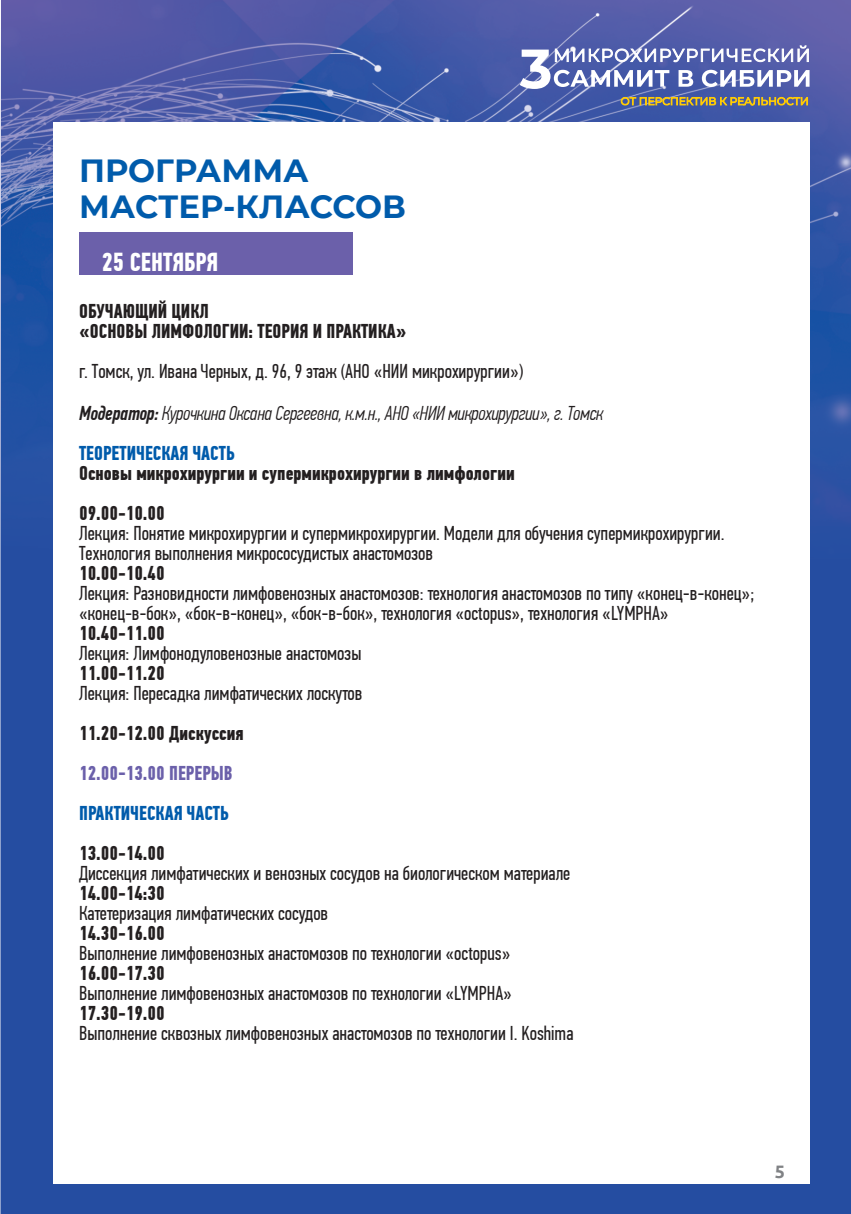
<style>
.page{position:relative;width:851px;height:1214px;background:#fff}
.page>*{position:absolute;margin:0;border:0;box-sizing:border-box;transform-origin:0 0}
.t1{font:700 32px/36px "Montserrat";color:#005bab}
.t2{font:700 26px "PF Din Text Comp Pro";color:#fff}
.t3{font:20px/20px "PF Din Text Comp Pro";color:#231f20}
.t4{font:700 20px/20px "PF Din Text Comp Pro";color:#231f20}
.t5{font:italic 300 20px/42px "PF Din Text Comp Pro";letter-spacing:-.01em;color:#231f20}
.t6{font:700 20px "PF Din Text Comp Pro";color:#005bab}
.t7{font:700 20px "PF Din Text Comp Pro";color:#6b60aa}
.t8{font:700 18px "Ubuntu";color:#808285}
.s1{font-weight:400;font-style:normal}
.s2{font-weight:500}
</style>
<div class="page">
<img style="left:0;top:0;width:850px;height:1213px">
<div style="left:53px;top:123px;width:756px;height:1060px;background:#fff"></div>
<svg style="left:620px;top:97px;width:187px;height:26px;background:#66708e"></svg>
<svg style="left:519px;top:45px;width:290px;height:44px"></svg>
<div style="left:79px;top:232px;width:273px;height:42px;background:#6b60aa"></div>
<h1 class="t1" style="left:79px;top:151px;width:328px">ПРОГРАММА<br>МАСТЕР-КЛАССОВ</h1>
<h2 class="t2" style="left:102px;top:246px;width:118px">25 сентября</h2>
<p class="t4" style="left:79px;top:301px;width:329px">ОБУЧАЮЩИЙ ЦИКЛ<br>«ОСНОВЫ ЛИМФОЛОГИИ: ТЕОРИЯ И ПРАКТИКА»</p>
<p class="t5" style="left:79px;top:350px;width:525px"><span class="s1">г. Томск, ул. Ивана Черных, д. 96, 9 этаж (АНО «НИИ микрохирургии»)<br></span><span class="s2">Модератор:</span> Курочкина Оксана Сергеевна, к.м.н., АНО «НИИ микрохирургии», г. Томск</p>
<p class="t6" style="left:79px;top:441px;width:17px">Теорети</p>
<p class="t6" style="left:136px;top:441px;width:19px">ческа</p>
<p class="t6" style="left:179px;top:441px;width:56px">я часть</p>
<p class="t4" style="left:79px;top:453px;width:437px;line-height:40px">Основы микрохирургии и супермикрохирургии в лимфологии<br>09.00-10.00</p>
<p class="t3" style="left:79px;top:523px;width:647px">Лекция: Понятие микрохирургии и супермикрохирургии. Модели для обучения супермикрохирургии.<br>Технология выполнения микрососудистых анастомозов</p>
<p class="t4" style="left:79px;top:563px;width:87px">10.00-10.40</p>
<p class="t3" style="left:79px;top:583px;width:676px">Лекция: Разновидности лимфовенозных анастомозов: технология анастомозов по типу «конец-в-конец»; «конец-в-бок», «бок-в-конец», «бок-в-бок», технология «octopus», технология «LYMPHA»</p>
<p class="t4" style="left:79px;top:623px;width:87px">10.40-11.00</p>
<p class="t3" style="left:79px;top:643px;width:284px">Лекция: Лимфонодуловенозные анастомозы</p>
<p class="t4" style="left:79px;top:663px;width:87px">11.00-11.20</p>
<p class="t3" style="left:79px;top:683px;width:285px">Лекция: Пересадка лимфатических лоскутов</p>
<p class="t4" style="left:79px;top:723px;width:166px">11.20-12.00 Дискуссия</p>
<p class="t7" style="left:79px;top:761px;width:109px">12.00-13.00 Перерыв</p>
<p class="t6" style="left:79px;top:801px;width:18px">Практи</p>
<p class="t6" style="left:130px;top:801px;width:19px">ческа</p>
<p class="t6" style="left:174px;top:801px;width:56px">я часть</p>
<p class="t4" style="left:79px;top:843px;width:87px">13.00-14.00</p>
<p class="t3" style="left:79px;top:863px;width:492px">Диссекция лимфатических и венозных сосудов на биологическом материале</p>
<p class="t4" style="left:79px;top:883px;width:87px">14.00-14:30</p>
<p class="t3" style="left:79px;top:903px;width:250px">Катетеризация лимфатических сосудов</p>
<p class="t4" style="left:79px;top:923px;width:87px">14.30-16.00</p>
<p class="t3" style="left:79px;top:943px;width:432px">Выполнение лимфовенозных анастомозов по технологии «octopus»</p>
<p class="t4" style="left:79px;top:963px;width:87px">16.00-17.30</p>
<p class="t3" style="left:79px;top:983px;width:434px">Выполнение лимфовенозных анастомозов по технологии «LYMPHA»</p>
<p class="t4" style="left:79px;top:1003px;width:87px">17.30-19.00</p>
<p class="t3" style="left:79px;top:1023px;width:496px">Выполнение сквозных лимфовенозных анастомозов по технологии I. Koshima</p>
<p class="t8" style="left:774px;top:1160px;width:12px">5</p>
</div>
